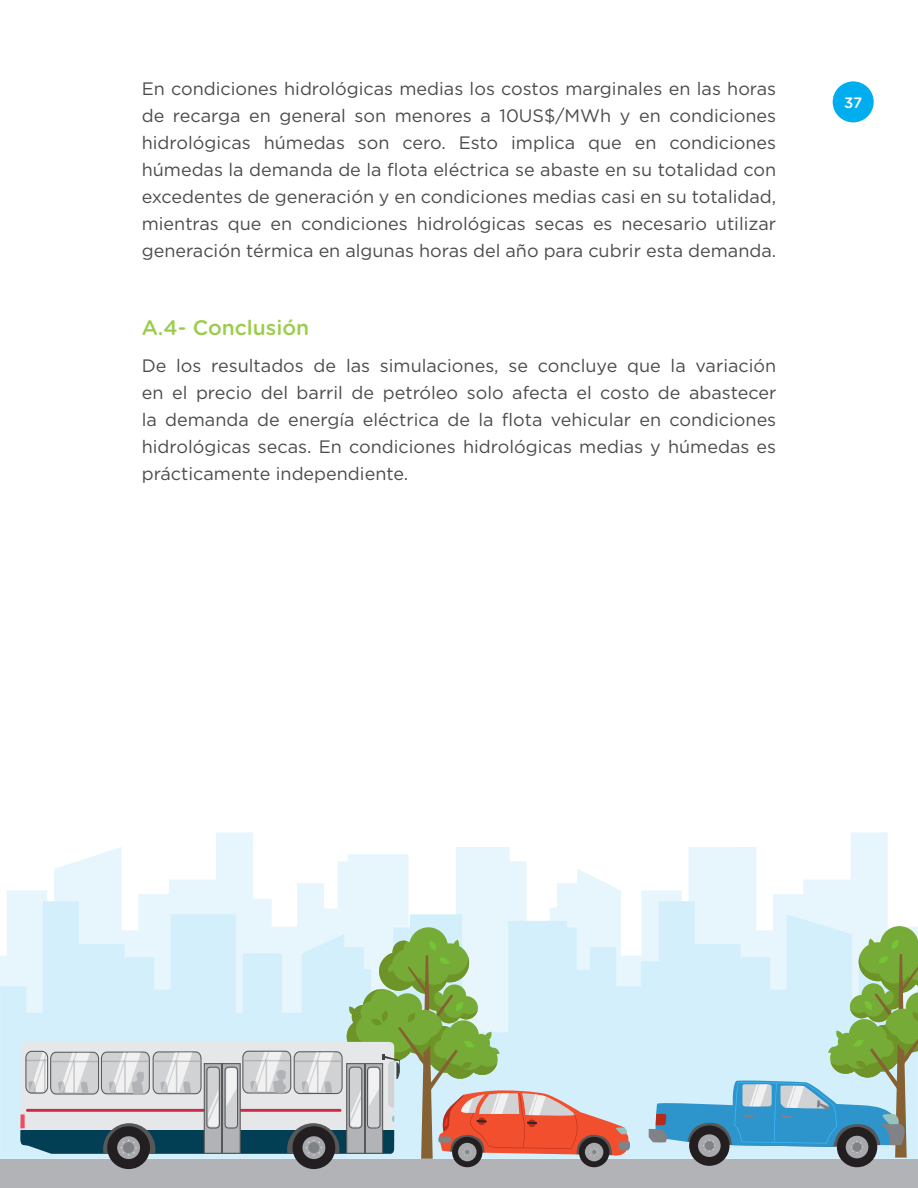
<style>
.page{position:relative;width:918px;height:1188px;background:#fff}
.page>*{position:absolute;margin:0;border:0;box-sizing:border-box;transform-origin:0 0}
.Heading_2{font:500 21px "Gotham Rounded";color:#9ccc4d}
.t1{font:18px/27px "Gotham";color:#4b4c4d;text-align:justify}
.t2{font:500 15px "Gotham Rounded";color:#fff}
</style>
<div class="page">
<div style="left:0;top:1159px;width:918px;height:29px;background:#b2b3b7"></div>
<svg style="left:7px;top:832px;width:881px;height:69px"></svg>
<svg style="left:0;top:901px;width:918px;height:258px;background:#e4f4fc"></svg>
<div style="left:579px;top:1137px;width:30px;height:30px;background:#231f20;border-radius:50%"></div>
<div style="left:585px;top:1143px;width:18px;height:18px;background:#a8a9ad;border-radius:50%"></div>
<div style="left:452px;top:1137px;width:31px;height:30px;background:#231f20;border-radius:50%"></div>
<div style="left:458px;top:1143px;width:19px;height:18px;background:#a8a9ad;border-radius:50%"></div>
<div style="left:837px;top:1127px;width:40px;height:40px;background:#231f20;border-radius:50%"></div>
<div style="left:689px;top:1125px;width:41px;height:41px;background:#231f20;border-radius:50%"></div>
<svg style="left:649px;top:926px;width:269px;height:232px;background:#abcecd"></svg>
<div style="left:293px;top:1126px;width:42px;height:43px;background:#231f20;border-radius:50%"></div>
<div style="left:107px;top:1126px;width:43px;height:43px;background:#231f20;border-radius:50%"></div>
<svg style="left:20px;top:927px;width:610px;height:232px;background:#c2cdc9"></svg>
<div style="left:833px;top:81px;width:41px;height:41px;background:#00aeef;border-radius:50%"></div>
<p class="t1" style="left:142px;top:75px;width:636px">En condiciones hidrológicas medias los costos marginales en las horas de recarga en general son menores a 10US$/MWh y en condiciones hidrológicas húmedas son cero. Esto implica que en condiciones húmedas la demanda de la flota eléctrica se abaste en su totalidad con excedentes de generación y en condiciones medias casi en su totalidad, mientras que en condiciones hidrológicas secas es necesario utilizar generación térmica en algunas horas del año para cubrir esta demanda.</p>
<p class="Heading_2" style="left:142px;top:313px;width:169px">A.4- Conclusión</p>
<p class="t1" style="left:142px;top:352px;width:636px">De los resultados de las simulaciones, se concluye que la variación en el precio del barril de petróleo solo afecta el costo de abastecer la demanda de energía eléctrica de la flota vehicular en condiciones hidrológicas secas. En condiciones hidrológicas medias y húmedas es prácticamente independiente.</p>
<p class="t2" style="left:844px;top:92px;width:20px">37</p>
</div>
